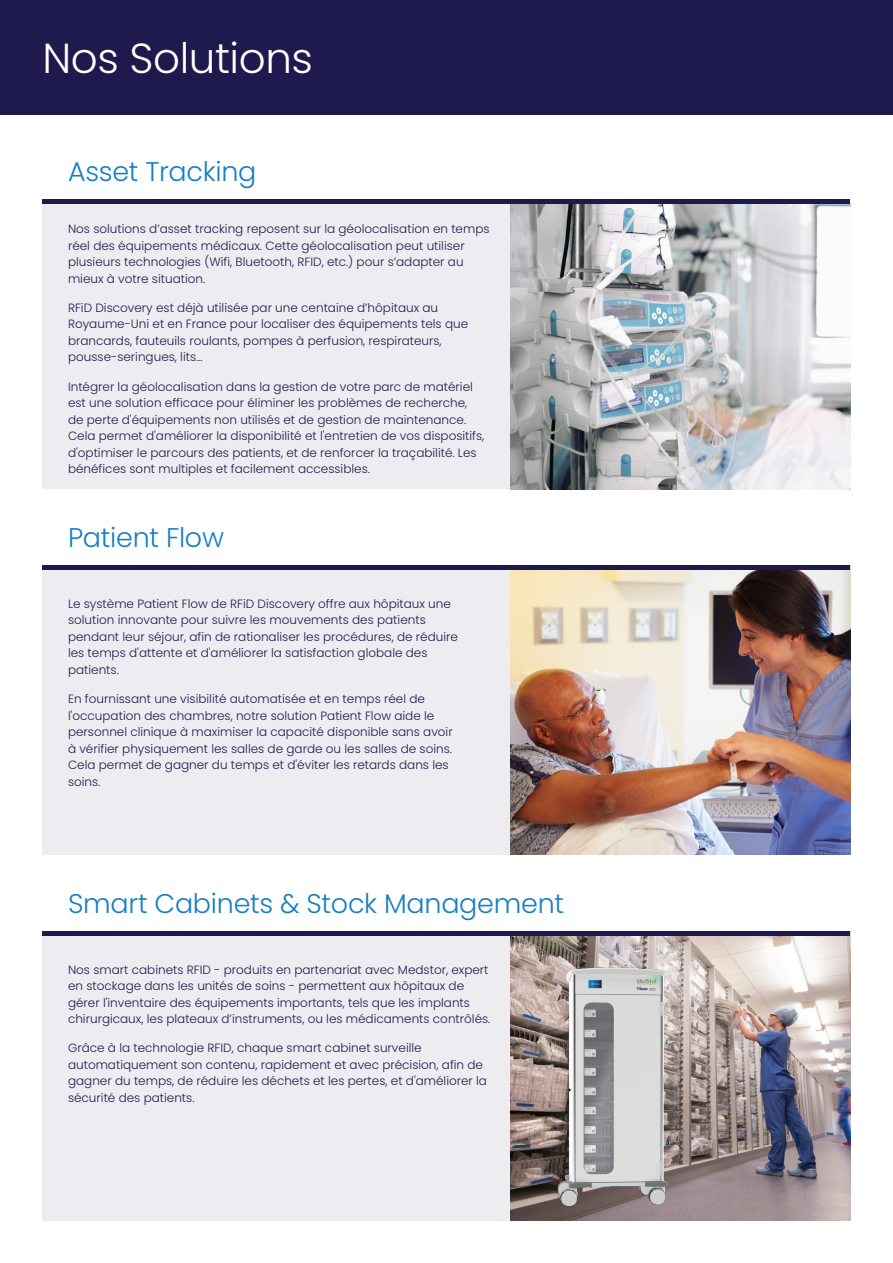
<style>
.page{position:relative;width:893px;height:1263px;background:#fff}
.page>*{position:absolute;margin:0;border:0;box-sizing:border-box;transform-origin:0 0}
.Titre2{font:300 42px "Poppins";letter-spacing:-.01em;color:#fff}
.Texte{font:300 27px "Poppins";letter-spacing:-.01em;color:#167ec2}
.Texte-2{font:300 12px/16.5px "Poppins";color:#1e1a4e}
</style>
<div class="page">
<div style="left:0;top:0;width:893px;height:115px;background:#1e1a4e"></div>
<div style="left:43px;top:200px;width:807px;height:289px;background:#ededf1"></div>
<img style="left:510px;top:204px;width:340px;height:285px">
<hr style="left:43px;top:200px;width:807px;height:4px;background:#1e1a4e">
<div style="left:43px;top:566px;width:807px;height:289px;background:#ededf1"></div>
<img style="left:510px;top:570px;width:340px;height:285px">
<hr style="left:43px;top:566px;width:807px;height:4px;background:#1e1a4e">
<div style="left:43px;top:931px;width:807px;height:289px;background:#ededf1"></div>
<img style="left:510px;top:935px;width:340px;height:285px">
<hr style="left:43px;top:931px;width:807px;height:4px;background:#1e1a4e">
<img style="left:553px;top:965px;width:119px;height:243px">
<p class="Titre2" style="left:43px;top:34px;width:272px">Nos Solutions</p>
<p class="Texte" style="left:68px;top:156px;width:190px">Asset Tracking</p>
<p class="Texte-2" style="left:68px;top:221px;width:423px">Nos solutions d’asset tracking reposent sur la géolocalisation en temps réel des équipements médicaux. Cette géolocalisation peut utiliser plusieurs technologies (Wifi, Bluetooth, RFID, etc.) pour s’adapter au mieux à votre situation.</p>
<p class="Texte-2" style="left:68px;top:300px;width:402px">RFiD Discovery est déjà utilisée par une centaine d’hôpitaux au Royaume-Uni et en France pour localiser des équipements tels que brancards, fauteuils roulants, pompes à perfusion, respirateurs, pousse-seringues, lits…</p>
<p class="Texte-2" style="left:68px;top:378px;width:418px">Intégrer la géolocalisation dans la gestion de votre parc de matériel est une solution efficace pour éliminer les problèmes de recherche, de perte d'équipements non utilisés et de gestion de maintenance.<br>Cela permet d'améliorer la disponibilité et l'entretien de vos dispositifs, d'optimiser le parcours des patients, et de renforcer la traçabilité. Les bénéfices sont multiples et facilement accessibles.</p>
<p class="Texte" style="left:68px;top:522px;width:158px">Patient Flow</p>
<p class="Texte-2" style="left:68px;top:595px;width:391px">Le système Patient Flow de RFiD Discovery offre aux hôpitaux une solution innovante pour suivre les mouvements des patients pendant leur séjour, afin de rationaliser les procédures, de réduire les temps d'attente et d'améliorer la satisfaction globale des patients.</p>
<p class="Texte-2" style="left:68px;top:691px;width:386px">En fournissant une visibilité automatisée et en temps réel de l'occupation des chambres, notre solution Patient Flow aide le personnel clinique à maximiser la capacité disponible sans avoir à vérifier physiquement les salles de garde ou les salles de soins.<br>Cela permet de gagner du temps et d'éviter les retards dans les soins.</p>
<p class="Texte" style="left:68px;top:888px;width:498px">Smart Cabinets &amp; Stock Management</p>
<p class="Texte-2" style="left:68px;top:961px;width:424px">Nos smart cabinets RFID - produits en partenariat avec Medstor, expert en stockage dans les unités de soins - permettent aux hôpitaux de gérer l'inventaire des équipements importants, tels que les implants chirurgicaux, les plateaux d’instruments, ou les médicaments contrôlés.</p>
<p class="Texte-2" style="left:68px;top:1040px;width:421px">Grâce à la technologie RFID, chaque smart cabinet surveille automatiquement son contenu, rapidement et avec précision, afin de gagner du temps, de réduire les déchets et les pertes, et d'améliorer la sécurité des patients.</p>
</div>
